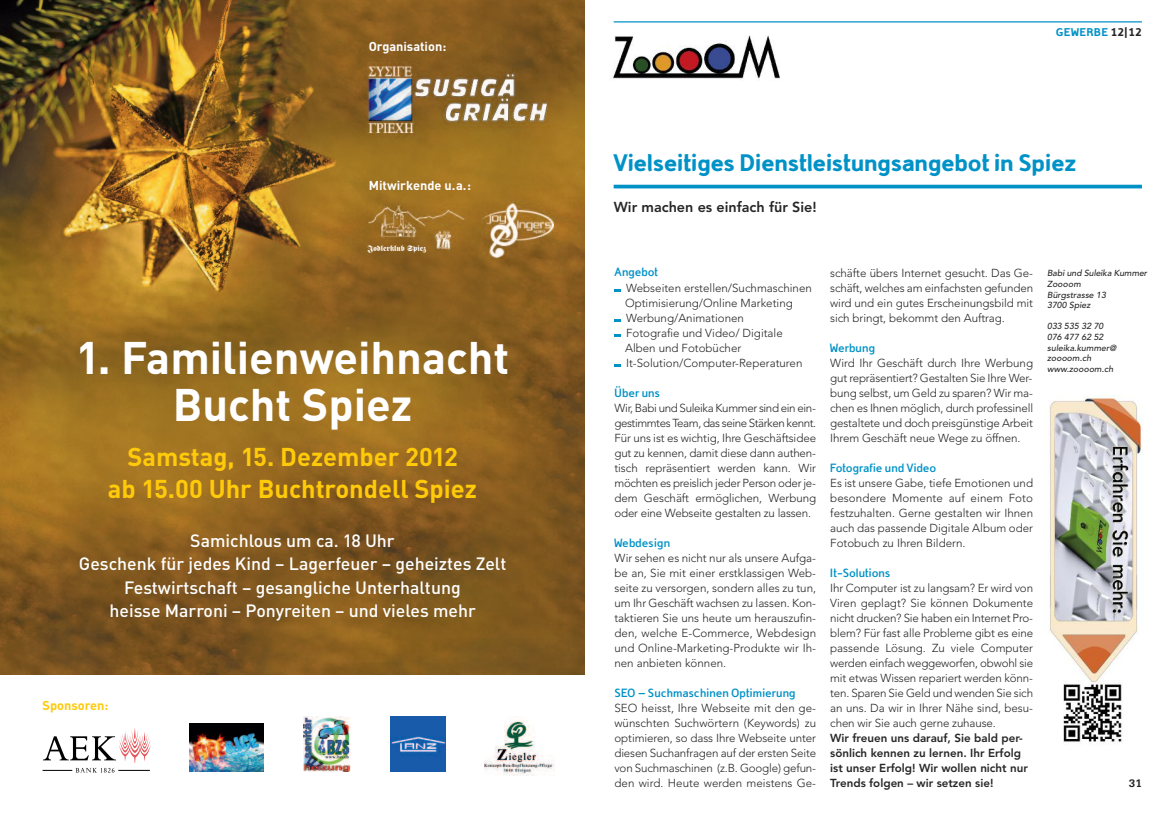
<style>
.page{position:relative;width:1170px;height:815px;background:#fff}
.page>*{position:absolute;margin:0;border:0;box-sizing:border-box;transform-origin:0 0}
.t1{font:700 45.12px/47px "DIN";color:#fff;text-align:center}
.t2{font:700 25.5px/31.4px "DIN";color:#feca0a;text-align:center}
.t3{font:900 25px "Domestos 98";letter-spacing:.025em;color:#0092c7}
.t4{font:500 17.62px/23.5px "DIN";color:#fff;text-align:center}
.t5{font:800 14.38px "Avenir";color:#272627}
.t6{font:700 12.75px "DIN";color:#fff}
.t7{font:700 12.75px "DIN";color:#feca0a}
.t8{font:700 12.5px "Domestos 98";letter-spacing:.025em;color:#0092c7}
.t9{font:900 11.75px "Domestos 98";letter-spacing:.075em;color:#0092c7}
.t10{font:300 11.5px/15px "Avenir";color:#272627;text-align:justify}
.t11{font:800 11.5px/15px "Avenir";color:#272627}
.t12{font:700 11.5px "Serifa";color:#272627}
.t13{font:italic 500 8.75px/10.6px "Avenir";letter-spacing:.005em;color:#272627}
.t14{font:7.88px "Fette Fraktur";color:#fff}
.s1{color:#272627}
</style>
<div class="page">
<img style="left:0;top:0;width:584px;height:675px">
<img style="left:367px;top:205px;width:97px;height:45px">
<img style="left:482px;top:202px;width:71px;height:56px">
<svg style="left:43px;top:728px;width:108px;height:45px"></svg>
<img style="left:304px;top:716px;width:46px;height:56px">
<img style="left:190px;top:724px;width:73px;height:48px">
<img style="left:390px;top:716px;width:55px;height:56px">
<img style="left:484px;top:716px;width:70px;height:60px">
<svg style="left:614px;top:289px;width:6px;height:3px"></svg>
<svg style="left:614px;top:319px;width:6px;height:3px"></svg>
<svg style="left:614px;top:334px;width:6px;height:3px"></svg>
<svg style="left:614px;top:364px;width:6px;height:3px"></svg>
<hr style="left:613px;top:21px;width:528px;height:2px;background:#0092c7">
<hr style="left:613px;top:185px;width:528px;height:3px;background:#0092c7">
<img style="left:612px;top:35px;width:168px;height:45px">
<img style="left:1043px;top:395px;width:100px;height:349px">
<p class="t6" style="left:369px;top:39px;width:79px">Organisation:</p>
<p class="t6" style="left:369px;top:178px;width:104px">Mitwirkende u.a.:</p>
<p class="t14" style="left:368px;top:245px;width:60px">Jodlerklub Spiez</p>
<h1 class="t1" style="left:76px;top:335px;width:435px">1. Familienweihnacht<br>Bucht Spiez</h1>
<h2 class="t2" style="left:108px;top:442px;width:370px">Samstag, 15. Dezember 2012<br>ab 15.00 Uhr Buchtrondell Spiez</h2>
<h3 class="t4" style="left:79px;top:529px;width:429px">Samichlous um ca. 18 Uhr<br>Geschenk für jedes Kind – Lagerfeuer – geheiztes Zelt Festwirtschaft – gesangliche Unterhaltung<br>heisse Marroni – Ponyreiten – und vieles mehr</h3>
<p class="t7" style="left:43px;top:698px;width:67px">Sponsoren:</p>
<p class="t9" style="left:1055px;top:28px;width:87px">GEWERBE <span class="s1">12|12</span></p>
<h3 class="t3" style="left:614px;top:155px;width:463px">Vielseitiges Dienstleistungsangebot in Spiez</h3>
<p class="t5" style="left:613px;top:201px;width:204px">Wir machen es einfach für Sie!</p>
<p class="t8" style="left:614px;top:268px;width:45px">Angebot</p>
<p class="t10" style="left:625px;top:281px;width:188px;text-align:left">Webseiten erstellen/Suchmaschinen<br>Optimisierung/Online Marketing<br>Werbung/Animationen<br>Fotografie und Video/ Digitale<br>Alben und Fotobücher<br>It-Solution/Computer-Reperaturen</p>
<p class="t8" style="left:614px;top:388px;width:47px">Über uns</p>
<p class="t10" style="left:614px;top:401px;width:203px">Wir, Babi und Suleika Kummer sind ein ein&shy;gestimmtes Team, das seine Stärken kennt.<br>Für uns ist es wichtig, Ihre Geschäftsidee gut zu kennen, damit diese dann authen&shy;tisch repräsentiert werden kann. Wir möchten es preislich jeder Person oder je&shy;dem Geschäft ermöglichen, Werbung oder eine Webseite gestalten zu lassen.</p>
<p class="t8" style="left:614px;top:538px;width:57px">Webdesign</p>
<p class="t10" style="left:614px;top:551px;width:203px">Wir sehen es nicht nur als unsere Aufga&shy;be an, Sie mit einer erstklassigen Web&shy;seite zu versorgen, sondern alles zu tun, um Ihr Geschäft wachsen zu lassen. Kon&shy;taktieren Sie uns heute um herauszufin&shy;den, welche E-Commerce, Webdesign und Online-Marketing-Produkte wir Ih&shy;nen anbieten können.</p>
<p class="t8" style="left:614px;top:688px;width:182px">SEO – Suchmaschinen Optimierung</p>
<p class="t10" style="left:614px;top:701px;width:203px">SEO heisst, Ihre Webseite mit den ge&shy;wünschten Suchwörtern (Keywords) zu optimieren, so dass Ihre Webseite unter diesen Suchanfragen auf der ersten Seite von Suchmaschinen (z.B. Google) gefun&shy;den wird. Heute werden meistens Ge-</p>
<p class="t10" style="left:830px;top:266px;width:204px">schäfte übers Internet gesucht. Das Ge&shy;schäft, welches am einfachsten gefunden wird und ein gutes Erscheinungsbild mit sich bringt, bekommt den Auftrag.</p>
<p class="t8" style="left:830px;top:343px;width:46px">Werbung</p>
<p class="t10" style="left:830px;top:356px;width:204px">Wird Ihr Geschäft durch Ihre Werbung gut repräsentiert? Gestalten Sie Ihre Wer&shy;bung selbst, um Geld zu sparen? Wir ma&shy;chen es Ihnen möglich, durch professinell gestaltete und doch preisgünstige Arbeit Ihrem Geschäft neue Wege zu öffnen.</p>
<p class="t8" style="left:830px;top:463px;width:107px">Fotografie und Video</p>
<p class="t10" style="left:830px;top:476px;width:204px">Es ist unsere Gabe, tiefe Emotionen und besondere Momente auf einem Foto festzuhalten. Gerne gestalten wir Ihnen auch das passende Digitale Album oder Fotobuch zu Ihren Bildern.</p>
<p class="t8" style="left:830px;top:568px;width:61px">It-Solutions</p>
<p class="t10" style="left:830px;top:581px;width:204px">Ihr Computer ist zu langsam? Er wird von Viren geplagt? Sie können Dokumente nicht drucken? Sie haben ein Internet Pro&shy;blem? Für fast alle Probleme gibt es eine passende Lösung. Zu viele Computer werden einfach weggeworfen, obwohl sie mit etwas Wissen repariert werden könn&shy;ten. Sparen Sie Geld und wenden Sie sich an uns. Da wir in Ihrer Nähe sind, besu&shy;chen wir Sie auch gerne zuhause.</p>
<p class="t11" style="left:830px;top:731px;width:199px">Wir freuen uns darauf, Sie bald per&shy;sönlich kennen zu lernen. Ihr Erfolg ist unser Erfolg! Wir wollen nicht nur Trends folgen – wir setzen sie!</p>
<p class="t13" style="left:1047px;top:269px;width:101px">Babi und Suleika Kummer<br>Zoooom<br>Bürgstrasse 13<br>3700 Spiez</p>
<p class="t13" style="left:1047px;top:322px;width:71px">033 535 32 70<br>076 477 62 52 suleika.kummer@ zoooom.ch www.zoooom.ch</p>
<p class="t12" style="left:1128px;top:779px;width:15px">31</p>
</div>
